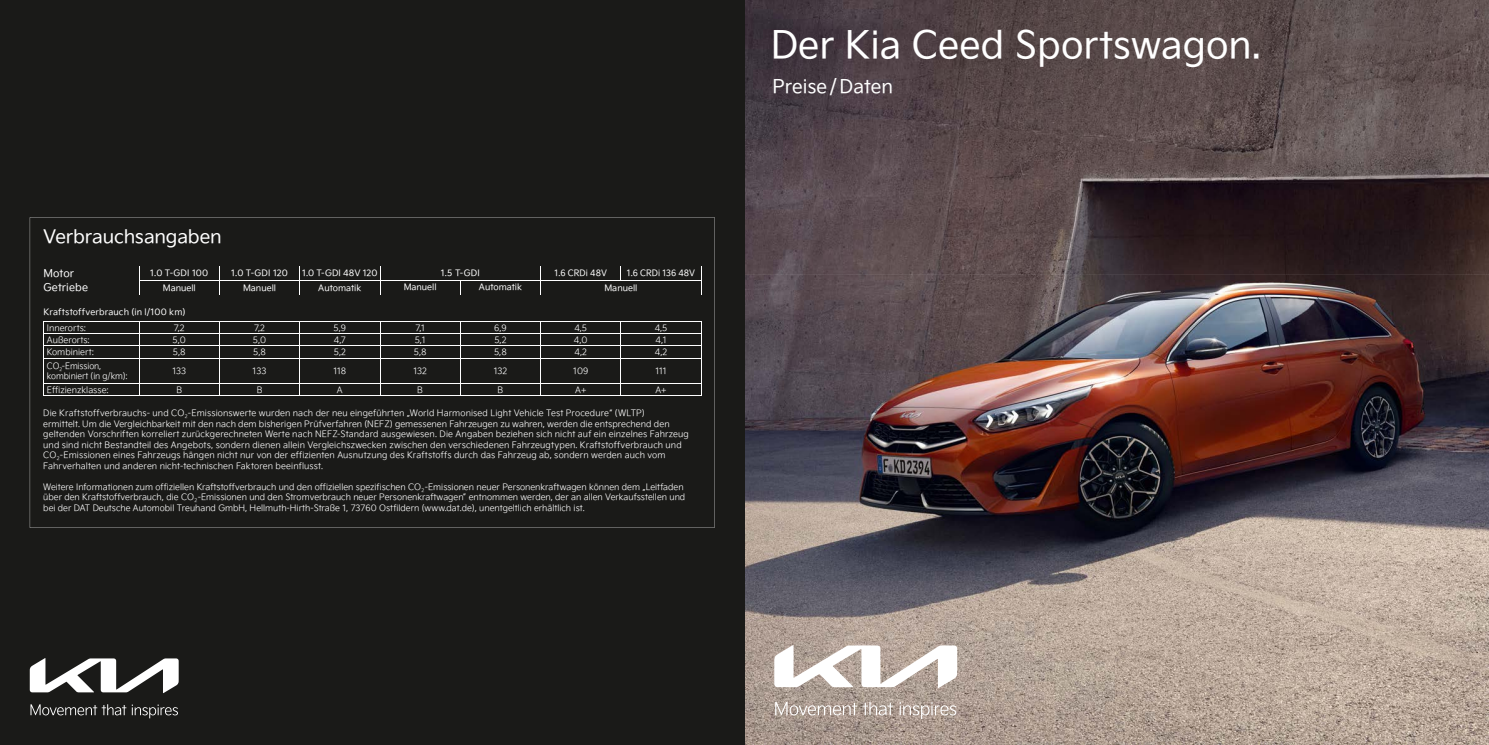
<style>
.page{position:relative;width:1489px;height:745px;background:#fff}
.page>*{position:absolute;margin:0;border:0;box-sizing:border-box;transform-origin:0 0}
.t1{font:37.5px "Kia Signature OTF Regular";color:#fff}
.t2{font:18.75px "Kia Signature OTF Regular";color:#fff}
.t3{font:18.38px "Kia Signature OTF Regular";letter-spacing:-.01em;color:#fff}
.t4{font:10.62px "Kia Signature OTF Regular";letter-spacing:.01em;color:#fff}
.t5{font:8.75px/10.5px "Kia Signature OTF Light";letter-spacing:.005em;color:#fff}
.t6{font:8.75px "Kia Signature OTF Regular";color:#fff}
.t7{font:8.75px/9.4px "Kia Signature OTF Light";letter-spacing:.005em;color:#fff;scale:.96 1}
.t8{font:8.75px "Kia Signature OTF Regular";color:#fff;scale:.96 1}
</style>
<div class="page">
<img style="left:744px;top:275px;width:744px;height:469px">
<img style="left:744px;top:0;width:744px;height:275px">
<div style="left:0;top:0;width:744px;height:744px;background:#1a1a18"></div>
<svg style="left:30px;top:217px;width:684px;height:310px"></svg>
<svg style="left:620px;top:266px;width:1px;height:14px"></svg>
<hr style="left:139px;top:280px;width:80px;height:1px;background:#fff">
<svg style="left:139px;top:266px;width:1px;height:28px"></svg>
<hr style="left:219px;top:280px;width:81px;height:1px;background:#fff">
<svg style="left:219px;top:266px;width:1px;height:28px"></svg>
<hr style="left:300px;top:280px;width:80px;height:1px;background:#fff">
<svg style="left:299px;top:266px;width:1px;height:28px"></svg>
<hr style="left:380px;top:280px;width:80px;height:1px;background:#fff">
<svg style="left:380px;top:266px;width:1px;height:28px"></svg>
<hr style="left:460px;top:280px;width:80px;height:1px;background:#fff">
<svg style="left:460px;top:281px;width:1px;height:13px"></svg>
<hr style="left:540px;top:280px;width:81px;height:1px;background:#fff">
<svg style="left:540px;top:266px;width:1px;height:28px"></svg>
<hr style="left:621px;top:280px;width:80px;height:1px;background:#fff">
<svg style="left:701px;top:266px;width:1px;height:28px"></svg>
<hr style="left:43px;top:321px;width:96px;height:1px;background:#fff">
<hr style="left:139px;top:321px;width:80px;height:1px;background:#fff">
<hr style="left:219px;top:321px;width:81px;height:1px;background:#fff">
<hr style="left:300px;top:321px;width:80px;height:1px;background:#fff">
<hr style="left:380px;top:321px;width:80px;height:1px;background:#fff">
<hr style="left:460px;top:321px;width:80px;height:1px;background:#fff">
<hr style="left:540px;top:321px;width:81px;height:1px;background:#fff">
<hr style="left:621px;top:321px;width:80px;height:1px;background:#fff">
<hr style="left:43px;top:333px;width:96px;height:1px;background:#fff">
<hr style="left:139px;top:333px;width:80px;height:1px;background:#fff">
<hr style="left:219px;top:333px;width:81px;height:1px;background:#fff">
<hr style="left:300px;top:333px;width:80px;height:1px;background:#fff">
<hr style="left:380px;top:333px;width:80px;height:1px;background:#fff">
<hr style="left:460px;top:333px;width:80px;height:1px;background:#fff">
<hr style="left:540px;top:333px;width:81px;height:1px;background:#fff">
<hr style="left:621px;top:333px;width:80px;height:1px;background:#fff">
<hr style="left:43px;top:345px;width:96px;height:1px;background:#fff">
<hr style="left:139px;top:345px;width:80px;height:1px;background:#fff">
<hr style="left:219px;top:345px;width:81px;height:1px;background:#fff">
<hr style="left:300px;top:345px;width:80px;height:1px;background:#fff">
<hr style="left:380px;top:345px;width:80px;height:1px;background:#fff">
<hr style="left:460px;top:345px;width:80px;height:1px;background:#fff">
<hr style="left:540px;top:345px;width:81px;height:1px;background:#fff">
<hr style="left:621px;top:345px;width:80px;height:1px;background:#fff">
<hr style="left:43px;top:358px;width:96px;height:1px;background:#fff">
<hr style="left:139px;top:358px;width:80px;height:1px;background:#fff">
<hr style="left:219px;top:358px;width:81px;height:1px;background:#fff">
<hr style="left:300px;top:358px;width:80px;height:1px;background:#fff">
<hr style="left:380px;top:358px;width:80px;height:1px;background:#fff">
<hr style="left:460px;top:358px;width:80px;height:1px;background:#fff">
<hr style="left:540px;top:358px;width:81px;height:1px;background:#fff">
<hr style="left:621px;top:358px;width:80px;height:1px;background:#fff">
<hr style="left:43px;top:383px;width:96px;height:1px;background:#fff">
<svg style="left:43px;top:322px;width:1px;height:73px"></svg>
<hr style="left:139px;top:383px;width:80px;height:1px;background:#fff">
<svg style="left:139px;top:322px;width:1px;height:73px"></svg>
<hr style="left:219px;top:383px;width:81px;height:1px;background:#fff">
<svg style="left:219px;top:322px;width:1px;height:73px"></svg>
<hr style="left:300px;top:383px;width:80px;height:1px;background:#fff">
<svg style="left:299px;top:322px;width:1px;height:73px"></svg>
<hr style="left:380px;top:383px;width:80px;height:1px;background:#fff">
<svg style="left:380px;top:322px;width:1px;height:73px"></svg>
<hr style="left:460px;top:383px;width:80px;height:1px;background:#fff">
<svg style="left:460px;top:322px;width:1px;height:73px"></svg>
<hr style="left:540px;top:383px;width:81px;height:1px;background:#fff">
<svg style="left:540px;top:322px;width:1px;height:73px"></svg>
<hr style="left:621px;top:383px;width:80px;height:1px;background:#fff">
<svg style="left:620px;top:322px;width:1px;height:73px"></svg>
<svg style="left:701px;top:321px;width:1px;height:74px"></svg>
<hr style="left:43px;top:395px;width:96px;height:1px;background:#fff">
<hr style="left:139px;top:395px;width:80px;height:1px;background:#fff">
<hr style="left:219px;top:395px;width:81px;height:1px;background:#fff">
<hr style="left:300px;top:395px;width:80px;height:1px;background:#fff">
<hr style="left:380px;top:395px;width:80px;height:1px;background:#fff">
<hr style="left:460px;top:395px;width:80px;height:1px;background:#fff">
<hr style="left:540px;top:395px;width:81px;height:1px;background:#fff">
<hr style="left:621px;top:395px;width:80px;height:1px;background:#fff">
<svg style="left:774px;top:644px;width:183px;height:43px"></svg>
<svg style="left:775px;top:701px;width:118px;height:14px;background:#baaea6"></svg>
<svg style="left:899px;top:701px;width:57px;height:17px"></svg>
<svg style="left:30px;top:658px;width:149px;height:34px"></svg>
<svg style="left:30px;top:704px;width:96px;height:11px"></svg>
<svg style="left:132px;top:704px;width:46px;height:13px"></svg>
<h3 class="t3" style="left:43px;top:223px;width:180px">Verbrauchsangaben</h3>
<p class="t4" style="left:43px;top:265px;width:32px">Motor</p>
<p class="t6" style="left:150px;top:267px;width:60px">1.0 T-GDI 100</p>
<p class="t6" style="left:231px;top:267px;width:58px">1.0 T-GDI 120</p>
<p class="t6" style="left:302px;top:267px;width:77px">1.0 T-GDI 48V 120</p>
<p class="t6" style="left:441px;top:267px;width:40px">1.5 T-GDI</p>
<p class="t8" style="left:554px;top:267px;width:56px">1.6 CRDi 48V</p>
<p class="t8" style="left:627px;top:267px;width:73px">1.6 CRDi 136 48V</p>
<p class="t4" style="left:43px;top:279px;width:46px">Getriebe</p>
<p class="t6" style="left:163px;top:281px;width:35px">Manuell</p>
<p class="t6" style="left:243px;top:281px;width:35px">Manuell</p>
<p class="t6" style="left:318px;top:281px;width:45px">Automatik</p>
<p class="t6" style="left:403px;top:280px;width:35px">Manuell</p>
<p class="t6" style="left:479px;top:280px;width:45px">Automatik</p>
<p class="t6" style="left:604px;top:281px;width:35px">Manuell</p>
<p class="t6" style="left:43px;top:305px;width:143px">Kraftstoffverbrauch (in l/100 km)</p>
<p class="t5" style="left:47px;top:321px;width:41px">Innerorts:</p>
<p class="t5" style="left:174px;top:321px;width:12px">7,2</p>
<p class="t5" style="left:254px;top:321px;width:12px">7,2</p>
<p class="t5" style="left:333px;top:321px;width:14px">5,9</p>
<p class="t5" style="left:415px;top:321px;width:11px">7,1</p>
<p class="t5" style="left:494px;top:321px;width:14px">6,9</p>
<p class="t5" style="left:574px;top:321px;width:14px">4,5</p>
<p class="t5" style="left:654px;top:321px;width:14px">4,5</p>
<p class="t5" style="left:47px;top:334px;width:44px">Außerorts:</p>
<p class="t5" style="left:173px;top:334px;width:15px">5,0</p>
<p class="t5" style="left:253px;top:334px;width:15px">5,0</p>
<p class="t5" style="left:334px;top:334px;width:14px">4,7</p>
<p class="t5" style="left:415px;top:334px;width:12px">5,1</p>
<p class="t5" style="left:494px;top:334px;width:14px">5,2</p>
<p class="t5" style="left:574px;top:334px;width:15px">4,0</p>
<p class="t5" style="left:655px;top:334px;width:13px">4,1</p>
<p class="t5" style="left:47px;top:346px;width:48px">Kombiniert:</p>
<p class="t5" style="left:173px;top:346px;width:14px">5,8</p>
<p class="t5" style="left:253px;top:346px;width:14px">5,8</p>
<p class="t5" style="left:334px;top:346px;width:14px">5,2</p>
<p class="t5" style="left:414px;top:346px;width:14px">5,8</p>
<p class="t5" style="left:494px;top:346px;width:14px">5,8</p>
<p class="t5" style="left:574px;top:346px;width:14px">4,2</p>
<p class="t5" style="left:655px;top:346px;width:14px">4,2</p>
<p class="t7" style="left:47px;top:361px;width:86px">CO<sub>2</sub>-Emission, kombiniert (in g/km):</p>
<p class="t5" style="left:172px;top:365px;width:15px">133</p>
<p class="t5" style="left:253px;top:365px;width:15px">133</p>
<p class="t5" style="left:333px;top:365px;width:14px">118</p>
<p class="t5" style="left:413px;top:365px;width:15px">132</p>
<p class="t5" style="left:493px;top:365px;width:15px">132</p>
<p class="t5" style="left:573px;top:365px;width:17px">109</p>
<p class="t5" style="left:655px;top:365px;width:13px">111</p>
<p class="t5" style="left:47px;top:383px;width:63px">Ef쏾zienzklasse:</p>
<p class="t5" style="left:176px;top:383px;width:7px">B</p>
<p class="t5" style="left:257px;top:383px;width:7px">B</p>
<p class="t5" style="left:337px;top:383px;width:7px">A</p>
<p class="t5" style="left:417px;top:383px;width:7px">B</p>
<p class="t5" style="left:497px;top:383px;width:7px">B</p>
<p class="t5" style="left:575px;top:383px;width:13px">A+</p>
<p class="t5" style="left:655px;top:383px;width:13px">A+</p>
<p class="t5" style="left:43px;top:407px;width:647px">Die Kraftstoffverbrauchs- und CO<sub>2</sub>-Emissionswerte wurden nach der neu eingeführten „World Harmonised Light Vehicle Test Procedure“ (WLTP)<br>ermittelt. Um die Vergleichbarkeit mit den nach dem bisherigen Prüfverfahren (NEFZ) gemessenen Fahrzeugen zu wahren, werden die entsprechend den geltenden Vorschriften korreliert zurückgerechneten Werte nach NEFZ-Standard ausgewiesen. Die Angaben beziehen sich nicht auf ein einzelnes Fahrzeug und sind nicht Bestandteil des Angebots, sondern dienen allein Vergleichszwecken zwischen den verschiedenen Fahrzeugtypen. Kraftstoffverbrauch und CO<sub>2</sub>-Emissionen eines Fahrzeugs hängen nicht nur von der effizienten Ausnutzung des Kraftstoffs durch das Fahrzeug ab, sondern werden auch vom Fahrverhalten und anderen nicht-technischen Faktoren beeinflusst.</p>
<p class="t5" style="left:43px;top:480px;width:643px">Weitere Informationen zum offiziellen Kraftstoffverbrauch und den offiziellen spezifischen CO<sub>2</sub>-Emissionen neuer Personenkraftwagen können dem „Leitfaden über den Kraftstoffverbrauch, die CO<sub>2</sub>-Emissionen und den Stromverbrauch neuer Personenkraftwagen” entnommen werden, der an allen Verkaufsstellen und bei der DAT Deutsche Automobil Treuhand GmbH, Hellmuth-Hirth-Straße 1, 73760 Ostfildern (www.dat.de), unentgeltlich erhältlich ist.</p>
<h1 class="t1" style="left:770px;top:17px;width:491px">Der Kia Ceed Sportswagon.</h1>
<h2 class="t2" style="left:772px;top:73px;width:122px">Preise / Daten</h2>
</div>
